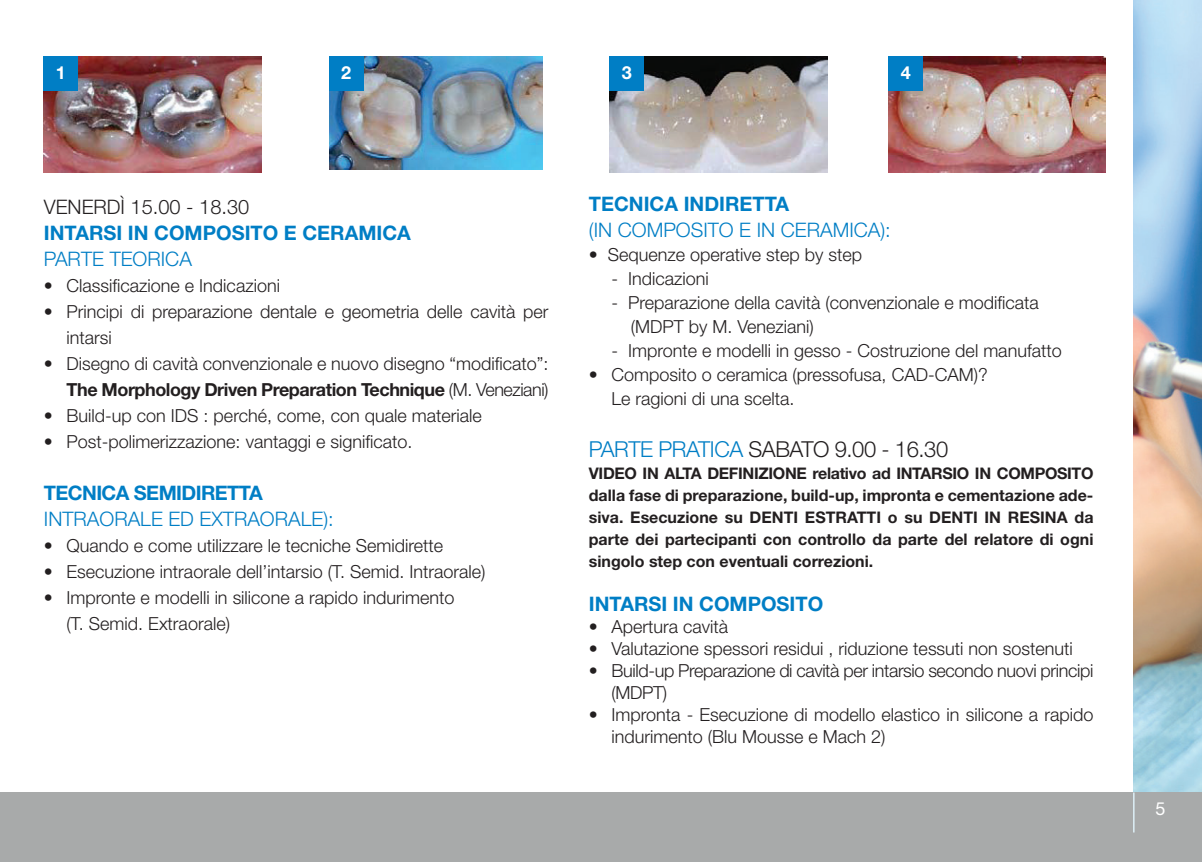
<style>
.page{position:relative;width:1202px;height:862px;background:#fff}
.page>*{position:absolute;margin:0;border:0;box-sizing:border-box;transform-origin:0 0}
.t1{font:300 22px "Helvetica Neue LT Std";letter-spacing:-.02em;color:#231f20}
.t2{font:700 20px "Helvetica Neue LT Std";color:#007ec5}
.t3{font:300 20px "Helvetica Neue LT Std";color:#007ec5}
.t4{font:300 20px "Helvetica Neue LT Std";color:#231f20}
.t5{font:700 20px "Helvetica Neue LT Std";letter-spacing:-.03em;color:#007ec5}
.t6{font:300 18px/26px "Helvetica Neue LT Std";color:#231f20}
.t7{font:300 18px/22px "Helvetica Neue LT Std";letter-spacing:-.02em;color:#231f20}
.t8{font:700 18px "Helvetica Neue LT Std";color:#fff}
.t9{font:18px "Helvetica Neue LT Std";color:#fff}
.t10{font:700 16px/22px "Helvetica Neue LT Std";color:#231f20;text-align:justify}
.s1{font-weight:700}
.s2{color:#007ec5}
</style>
<div class="page">
<img style="left:1134px;top:0;width:68px;height:792px">
<div style="left:0;top:792px;width:1202px;height:70px;background:#a8aaaa"></div>
<hr style="left:1133px;top:792px;width:1px;height:40px;background:#e1f4fc">
<img style="left:44px;top:57px;width:218px;height:115px">
<div style="left:44px;top:57px;width:34px;height:34px;background:#007ec5"></div>
<img style="left:329px;top:57px;width:213px;height:113px">
<div style="left:329px;top:57px;width:34px;height:34px;background:#007ec5"></div>
<img style="left:610px;top:57px;width:218px;height:116px">
<div style="left:610px;top:57px;width:34px;height:34px;background:#007ec5"></div>
<img style="left:889px;top:57px;width:217px;height:115px">
<div style="left:889px;top:57px;width:34px;height:34px;background:#007ec5"></div>
<p class="t8" style="left:56px;top:62px;width:12px">1</p>
<p class="t8" style="left:341px;top:62px;width:12px">2</p>
<p class="t8" style="left:622px;top:62px;width:12px">3</p>
<p class="t8" style="left:901px;top:62px;width:12px">4</p>
<p class="t4" style="left:44px;top:194px;width:207px">VENERDÌ 15.00 - 18.30</p>
<p class="t2" style="left:44px;top:220px;width:368px">INTARSI IN COMPOSITO E CERAMICA</p>
<p class="t3" style="left:44px;top:246px;width:149px">PARTE TEORICA</p>
<p class="t6" style="left:44px;top:272px;width:238px">• Classificazione e Indicazioni</p>
<p class="t6" style="left:67px;top:298px;width:483px;text-indent:-23px">• Principi di preparazione dentale e geometria delle cavità per intarsi</p>
<p class="t6" style="left:44px;top:350px;width:506px;text-align:right">• Disegno di cavità convenzionale e nuovo disegno “modificato”:<br><span class="s1">The Morphology Driven Preparation Technique</span> (M. Veneziani)</p>
<p class="t6" style="left:44px;top:402px;width:439px">• Build-up con IDS : perché, come, con quale materiale</p>
<p class="t6" style="left:44px;top:428px;width:370px">• Post-polimerizzazione: vantaggi e significato.</p>
<p class="t5" style="left:44px;top:480px;width:220px">TECNICA SEMIDIRETTA</p>
<p class="t3" style="left:44px;top:506px;width:291px">INTRAORALE ED EXTRAORALE):</p>
<p class="t6" style="left:44px;top:532px;width:401px">• Quando e come utilizzare le tecniche Semidirette</p>
<p class="t6" style="left:44px;top:558px;width:443px">• Esecuzione intraorale dell’intarsio (T. Semid. Intraorale)</p>
<p class="t6" style="left:67px;top:584px;width:389px;text-indent:-23px">• Impronte e modelli in silicone a rapido indurimento (T. Semid. Extraorale)</p>
<p class="t2" style="left:589px;top:191px;width:202px">TECNICA INDIRETTA</p>
<p class="t3" style="left:589px;top:218px;width:303px">(IN COMPOSITO E IN CERAMICA):</p>
<p class="t6" style="left:589px;top:241px;width:275px">• Sequenze operative step by step</p>
<p class="t6" style="left:612px;top:265px;width:99px">- Indicazioni</p>
<p class="t6" style="left:631px;top:290px;width:409px;line-height:24px;text-indent:-19px">- Preparazione della cavità (convenzionale e modificata (MDPT by M. Veneziani)</p>
<p class="t6" style="left:612px;top:337px;width:452px">- Impronte e modelli in gesso - Costruzione del manufatto</p>
<p class="t6" style="left:612px;top:362px;width:378px;line-height:24px;text-indent:-23px">• Composito o ceramica (pressofusa, CAD-CAM)?<br>Le ragioni di una scelta.</p>
<p class="t1" style="left:589px;top:436px;width:361px"><span class="s2">PARTE PRATICA</span> SABATO 9.00 - 16.30</p>
<p class="t10" style="left:589px;top:462px;width:506px">VIDEO IN ALTA DEFINIZIONE relativo ad INTARSIO IN COMPOSITO dalla fase di preparazione, build-up, impronta e cementazione ade&shy;siva. Esecuzione su DENTI ESTRATTI o su DENTI IN RESINA da parte dei partecipanti con controllo da parte del relatore di ogni singolo step con eventuali correzioni.</p>
<p class="t2" style="left:589px;top:591px;width:236px">INTARSI IN COMPOSITO</p>
<p class="t6" style="left:589px;top:613px;width:141px">• Apertura cavità</p>
<p class="t6" style="left:589px;top:635px;width:486px">• Valutazione spessori residui , riduzione tessuti non sostenuti</p>
<p class="t7" style="left:612px;top:659px;width:483px;text-indent:-23px">• Build-up Preparazione di cavità per intarsio secondo nuovi principi (MDPT)</p>
<p class="t6" style="left:612px;top:703px;width:483px;line-height:22px;text-indent:-23px">• Impronta - Esecuzione di modello elastico in silicone a rapido indurimento (Blu Mousse e Mach 2)</p>
<p class="t9" style="left:1155px;top:798px;width:12px">5</p>
</div>
